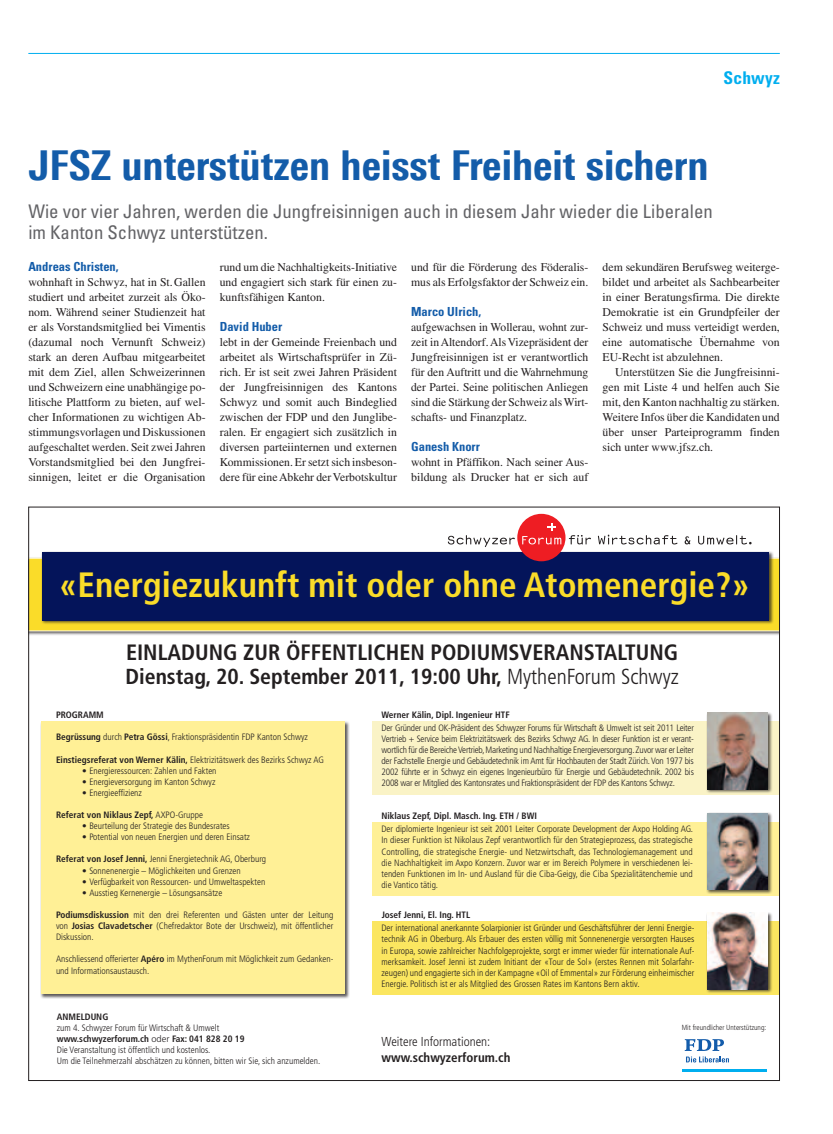
<style>
.page{position:relative;width:833px;height:1134px;background:#fff}
.page>*{position:absolute;margin:0;border:0;box-sizing:border-box;transform-origin:0 0}
.t1{font:800 41.25px "Linotype Univers 720 Cn";color:#135ca9}
.t2{font:700 condensed 35.12px "Frutiger";color:#fadc29}
.t3{font:700 condensed 22.25px "Frutiger";color:#231f20}
.t4{font:700 condensed 21.75px "Frutiger";color:#231f20}
.t5{font:condensed 18.75px/21.2px "Univers LT Std";color:#636366}
.t6{font:700 condensed 17.5px "Univers LT Std";letter-spacing:.01em;color:#00aeef}
.t7{font:300 condensed 13px "Frutiger LT Std";color:#231f20}
.t8{font:700 condensed 13px "Frutiger LT Std";color:#231f20}
.t9{font:700 condensed 12.5px "Univers LT Std";color:#135ca9}
.t10{font:11.88px/15px "Times LT Std";color:#231f20;text-align:justify}
.t11{font:300 condensed 9.25px/11.1px "Frutiger";color:#231f20;text-align:justify}
.t12{font:700 condensed 9.25px "Frutiger";color:#231f20}
.t13{font:300 condensed 7.38px "Frutiger";color:#231f20}
.s1{font-weight:300}
.s2{font-weight:700}
.s3{font-stretch:normal}
</style>
<div class="page">
<hr style="left:28px;top:53px;width:752px;height:1px;background:#00aeef">
<div style="left:40px;top:720px;width:309px;height:279px;background:#231f20;opacity:.75"></div>
<div style="left:41px;top:721px;width:304px;height:273px;background:#fff096"></div>
<hr style="left:682px;top:1069px;width:84px;height:2px;background:#00aeef">
<svg style="left:684px;top:1039px;width:45px;height:23px"></svg>
<div style="left:29px;top:557px;width:750px;height:79px;background:#231f20;opacity:.75"></div>
<svg style="left:30px;top:558px;width:748px;height:73px"></svg>
<div style="left:41px;top:551px;width:733px;height:74px;background:#231f20;opacity:.75"></div>
<div style="left:42px;top:552px;width:727px;height:68px;background:#04145a"></div>
<div style="left:372px;top:721px;width:407px;height:74px;background:#faf3c6"></div>
<div style="left:372px;top:822px;width:407px;height:73px;background:#fff096"></div>
<div style="left:372px;top:921px;width:407px;height:74px;background:#fbe660"></div>
<div style="left:706px;top:712px;width:66px;height:82px;background:#231f20;opacity:.75"></div>
<img style="left:707px;top:713px;width:60px;height:76px">
<div style="left:706px;top:812px;width:66px;height:82px;background:#231f20;opacity:.75"></div>
<img style="left:707px;top:813px;width:60px;height:76px">
<div style="left:706px;top:912px;width:66px;height:82px;background:#231f20;opacity:.75"></div>
<img style="left:707px;top:913px;width:60px;height:76px">
<div style="left:517px;top:514px;width:48px;height:47px;background:#ee1d23;border-radius:50%"></div>
<svg style="left:448px;top:535px;width:67px;height:12px"></svg>
<svg style="left:522px;top:523px;width:39px;height:21px"></svg>
<svg style="left:569px;top:535px;width:22px;height:9px"></svg>
<svg style="left:598px;top:535px;width:79px;height:9px"></svg>
<svg style="left:684px;top:536px;width:6px;height:8px"></svg>
<svg style="left:698px;top:535px;width:53px;height:9px"></svg>
<h3 class="t6" style="left:723px;top:67px;width:58px">Schwyz</h3>
<h1 class="t1" style="left:28px;top:141px;width:682px">JFSZ unterstützen heisst Freiheit sichern</h1>
<h3 class="t5" style="left:28px;top:200px;width:686px">Wie vor vier Jahren, werden die Jungfreisinnigen auch in diesem Jahr wieder die Liberalen im Kanton Schwyz unterstützen.</h3>
<h3 class="t9" style="left:28px;top:258px;width:92px">Andreas Christen,</h3>
<p class="t10" style="left:28px;top:274px;width:179px">wohnhaft in Schwyz, hat in St.Gallen studiert und arbeitet zurzeit als Öko&shy;nom. Während seiner Studienzeit hat er als Vorstandsmitglied bei Vimentis (dazumal noch Vernunft Schweiz) stark an deren Aufbau mitgearbeitet mit dem Ziel, allen Schweizerinnen und Schweizern eine unabhängige po&shy;litische Plattform zu bieten, auf wel&shy;cher Informationen zu wichtigen Ab&shy;stimmungsvorlagen und Diskussionen aufgeschaltet werden. Seit zwei Jahren Vorstandsmitglied bei den Jungfrei&shy;sinnigen, leitet er die Organisation</p>
<p class="t10" style="left:220px;top:259px;width:179px">rund um die Nachhaltigkeits-Initiative und engagiert sich stark für einen zu&shy;kunftsfähigen Kanton.</p>
<h3 class="t9" style="left:220px;top:318px;width:64px">David Huber</h3>
<p class="t10" style="left:220px;top:334px;width:179px">lebt in der Gemeinde Freienbach und arbeitet als Wirtschaftsprüfer in Zü&shy;rich. Er ist seit zwei Jahren Präsident der Jungfreisinnigen des Kantons Schwyz und somit auch Bindeglied zwischen der FDP und den Junglibe&shy;ralen. Er engagiert sich zusätzlich in diversen parteiinternen und externen Kommissionen. Er setzt sich insbeson&shy;dere für eine Abkehr der Verbotskultur</p>
<p class="t10" style="left:602px;top:259px;width:179px">dem sekundären Berufsweg weiterge&shy;bildet und arbeitet als Sachbearbeiter in einer Beratungsfirma. Die direkte Demokratie ist ein Grundpfeiler der Schweiz und muss verteidigt werden, eine automatische Übernahme von EU-Recht ist abzulehnen.</p>
<p class="t10" style="left:602px;top:364px;width:179px;text-indent:12px">Unterstützen Sie die Jungfreisinni&shy;gen mit Liste 4 und helfen auch Sie mit, den Kanton nachhaltig zu stärken.<br>Weitere Infos über die Kandidaten und über unser Parteiprogramm finden sich unter www.jfsz.ch.</p>
<p class="t10" style="left:411px;top:259px;width:179px">und für die Förderung des Föderalis&shy;mus als Erfolgsfaktor der Schweiz ein.</p>
<h3 class="t9" style="left:411px;top:303px;width:72px">Marco Ulrich,</h3>
<p class="t10" style="left:411px;top:319px;width:179px">aufgewachsen in Wollerau, wohnt zur&shy;zeit in Altendorf. Als Vizepräsident der Jungfreisinnigen ist er verantwortlich für den Auftritt und die Wahrnehmung der Partei. Seine politischen Anliegen sind die Stärkung der Schweiz als Wirt&shy;schafts- und Finanzplatz.</p>
<h3 class="t9" style="left:411px;top:438px;width:70px">Ganesh Knorr</h3>
<p class="t10" style="left:411px;top:454px;width:179px">wohnt in Pfäffikon. Nach seiner Aus&shy;bildung als Drucker hat er sich auf</p>
<h2 class="t2" style="left:59px;top:564px;width:692px">«Energiezukunft mit oder ohne Atomenergie?»</h2>
<h3 class="t3" style="left:126px;top:639px;width:554px">EINLADUNG ZUR ÖFFENTLICHEN PODIUMSVERANSTALTUNG</h3>
<h3 class="t4" style="left:125px;top:664px;width:555px">Dienstag, 20. September 2011, 19:00 Uhr, <span class="s1">MythenForum Schwyz</span></h3>
<p class="t12" style="left:381px;top:710px;width:130px">Werner Kälin, Dipl. Ingenieur HTF</p>
<p class="t12" style="left:56px;top:709px;width:49px">PROGRAMM</p>
<p class="t11" style="left:56px;top:732px;width:253px"><span class="s2">Begrüssung</span> durch <span class="s2">Petra Gössi</span>, Fraktionspräsidentin FDP Kanton Schwyz</p>
<p class="t11" style="left:56px;top:754px;width:269px"><span class="s2">Einstiegsreferat von Werner Kälin,</span> Elektrizitätswerk des Bezirks Schwyz AG</p>
<p class="t11" style="left:82px;top:765px;width:136px">• Energieressourcen: Zahlen und Fakten</p>
<p class="t11" style="left:82px;top:776px;width:135px">• Energieversorgung im Kanton Schwyz</p>
<p class="t11" style="left:82px;top:787px;width:61px">• Energieeffizienz</p>
<p class="t12" style="left:56px;top:809px;width:148px">Referat von Niklaus Zepf, <span class="s1">AXPO-Gruppe</span></p>
<p class="t11" style="left:82px;top:820px;width:149px">• Beurteilung der Strategie des Bundesrates</p>
<p class="t11" style="left:82px;top:832px;width:169px">• Potential von neuen Energien und deren Einsatz</p>
<p class="t11" style="left:56px;top:854px;width:212px"><span class="s2">Referat von Josef Jenni,</span> Jenni Energietechnik AG, Oberburg</p>
<p class="t11" style="left:82px;top:865px;width:160px">• Sonnenenergie – Möglichkeiten und Grenzen</p>
<p class="t11" style="left:82px;top:876px;width:185px">• Verfügbarkeit von Ressourcen- und Umweltaspekten</p>
<p class="t11" style="left:82px;top:887px;width:141px">• Ausstieg Kernenergie – Lösungsansätze</p>
<p class="t11" style="left:56px;top:909px;width:279px"><span class="s2">Podiumsdiskussion</span> mit den drei Referenten und Gästen unter der Leitung von <span class="s2">Josias Clavadetscher</span> (Chefredaktor Bote der Urschweiz), mit öffentlicher Diskussion.</p>
<p class="t11" style="left:56px;top:954px;width:279px">Anschliessend offerierter <span class="s2">Apéro</span> im MythenForum mit Möglichkeit zum Gedanken&shy;und Informationsaustausch.</p>
<p class="t12" style="left:57px;top:1011px;width:53px">ANMELDUNG</p>
<p class="t11" style="left:57px;top:1022px;width:265px;text-align:left">zum 4. Schwyzer Forum für Wirtschaft &amp; Umwelt<br><span class="s2">www.schwyzerforum.ch</span> <span class="s3">oder</span> <span class="s2">Fax: 041 828 20 19<br></span>Die Veranstaltung ist öffentlich und kostenlos.<br>Um die Teilnehmerzahl abschätzen zu können, bitten wir Sie, sich anzumelden.</p>
<p class="t13" style="left:682px;top:1024px;width:86px">Mit freundlicher Unterstützung:</p>
<p class="t11" style="left:381px;top:722px;width:314px">Der Gründer und OK-Präsident des Schwyzer Forums für Wirtschaft &amp; Umwelt ist seit 2011 Leiter Vertrieb + Service beim Elektrizitätswerk des Bezirks Schwyz AG. In dieser Funktion ist er verant&shy;wortlich für die Bereiche Vertrieb, Marketing und Nachhaltige Energieversorgung. Zuvor war er Leiter der Fachstelle Energie und Gebäudetechnik im Amt für Hochbauten der Stadt Zürich. Von 1977 bis 2002 führte er in Schwyz ein eigenes Ingenieurbüro für Energie und Gebäudetechnik. 2002 bis 2008 war er Mitglied des Kantonsrates und Fraktionspräsident der FDP des Kantons Schwyz.</p>
<p class="t11" style="left:381px;top:824px;width:313px">Der diplomierte Ingenieur ist seit 2001 Leiter Corporate Development der Axpo Holding AG.<br>In dieser Funktion ist Nikolaus Zepf verantwortlich für den Strategieprozess, das strategische Controlling, die strategische Energie- und Netzwirtschaft, das Technologiemanagement und die Nachhaltigkeit im Axpo Konzern. Zuvor war er im Bereich Polymere in verschiedenen lei&shy;tenden Funktionen im In- und Ausland für die Ciba-Geigy, die Ciba Spezialitätenchemie und die Vantico tätig.</p>
<p class="t11" style="left:381px;top:923px;width:314px">Der international anerkannte Solarpionier ist Gründer und Geschäftsführer der Jenni Energie&shy;technik AG in Oberburg. Als Erbauer des ersten völlig mit Sonnenenergie versorgten Hauses in Europa, sowie zahlreicher Nachfolgeprojekte, sorgt er immer wieder für internationale Auf&shy;merksamkeit. Josef Jenni ist zudem Initiant der «Tour de Sol» (erstes Rennen mit Solarfahr&shy;zeugen) und engagierte sich in der Kampagne «Oil of Emmental» zur Förderung einheimischer Energie. Politisch ist er als Mitglied des Grossen Rates im Kantons Bern aktiv.</p>
<p class="t12" style="left:381px;top:811px;width:157px">Niklaus Zepf, Dipl. Masch. Ing. ETH / BWI</p>
<p class="t12" style="left:382px;top:910px;width:90px">Josef Jenni, El. Ing. HTL</p>
<h3 class="t7" style="left:381px;top:1034px;width:110px">Weitere Informationen:</h3>
<h3 class="t8" style="left:381px;top:1050px;width:130px">www.schwyzerforum.ch</h3>
</div>
